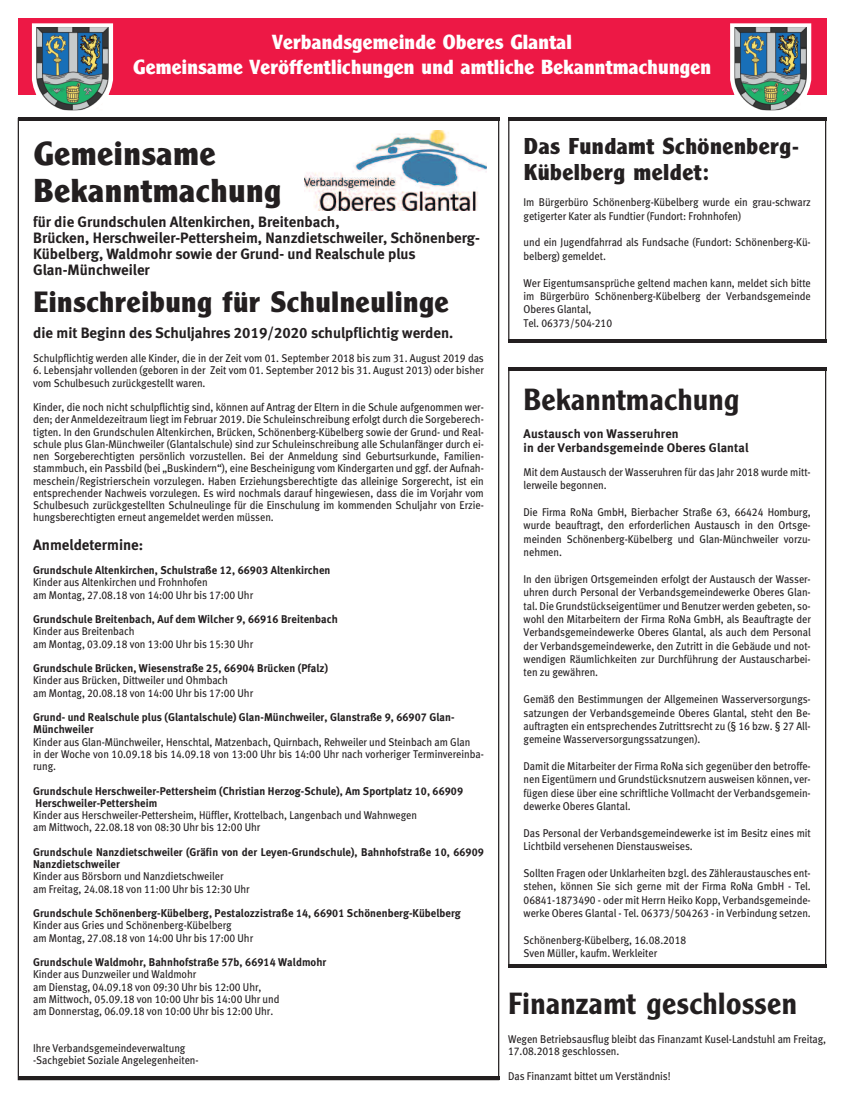
<style>
.page{position:relative;width:844px;height:1102px;background:#fff}
.page>*{position:absolute;margin:0;border:0;box-sizing:border-box;transform-origin:0 0}
.t1{font:700 32.5px/37.2px "M Clearface Gothic";letter-spacing:.01em;color:#231f20}
.t2{font:600 30px "M Clearface Gothic";letter-spacing:.01em;color:#231f20}
.t3{font:700 28.75px "M Clearface Gothic";letter-spacing:.01em;color:#231f20}
.t4{font:700 22.5px/25.9px "M Clearface Gothic";letter-spacing:.01em;color:#231f20}
.t5{font:700 20px/25px "M Clearface Gothic";color:#fff;text-align:center}
.t6{font:15px/16px "Meta Bold LF";color:#231f20}
.t7{font:12.5px/14.6px "Meta Bold LF";letter-spacing:.01em;color:#231f20}
.t8{font:11.25px/13.4px "Meta Book LF";letter-spacing:-.005em;color:#231f20;scale:.92 1}
.t9{font:11.25px/12.2px "Meta Bold LF";letter-spacing:.005em;color:#231f20;scale:.96 1}
</style>
<div class="page">
<div style="left:18px;top:18px;width:808px;height:76px;background:#ed1845"></div>
<svg style="left:32px;top:23px;width:81px;height:88px"></svg>
<img style="left:36px;top:27px;width:73px;height:83px">
<svg style="left:730px;top:23px;width:81px;height:88px"></svg>
<img style="left:734px;top:27px;width:73px;height:83px">
<img style="left:304px;top:130px;width:182px;height:81px">
<hr style="left:18px;top:1077px;width:481px;height:3px;background:#231f20">
<hr style="left:18px;top:118px;width:481px;height:3px;background:#231f20">
<hr style="left:508px;top:964px;width:318px;height:4px;background:#231f20">
<hr style="left:508px;top:368px;width:318px;height:3px;background:#231f20">
<hr style="left:508px;top:339px;width:318px;height:4px;background:#231f20">
<hr style="left:508px;top:118px;width:318px;height:3px;background:#231f20">
<h3 class="t5" style="left:133px;top:31px;width:579px">Verbandsgemeinde Oberes Glantal<br>Gemeinsame Veröffentlichungen und amtliche Bekanntmachungen</h3>
<h1 class="t1" style="left:33px;top:138px;width:249px">Gemeinsame<br>Bekanntmachung</h1>
<h3 class="t6" style="left:33px;top:216px;width:448px">für die Grundschulen Altenkirchen, Breitenbach,<br>Brücken, Herschweiler-Pettersheim, Nanzdietschweiler, Schönenberg-Kübelberg, Waldmohr sowie der Grund- und Realschule plus Glan-Münchweiler</h3>
<h3 class="t3" style="left:33px;top:292px;width:417px">Einschreibung für Schulneulinge</h3>
<h3 class="t6" style="left:33px;top:326px;width:422px">die mit Beginn des Schuljahres 2019/2020 schulpflichtig werden.</h3>
<p class="t8" style="left:33px;top:352px;width:491px">Schulpflichtig werden alle Kinder, die in der Zeit vom 01. September 2018 bis zum 31. August 2019 das</p>
<p class="t8" style="left:33px;top:365px;width:491px;line-height:12.2px">6. Lebensjahr vollenden (geboren in der Zeit vom 01. September 2012 bis 31. August 2013) oder bisher vom Schulbesuch zurückgestellt waren.</p>
<p class="t8" style="left:33px;top:402px;width:491px;line-height:12.2px;text-align:justify">Kinder, die noch nicht schulpflichtig sind, können auf Antrag der Eltern in die Schule aufgenommen wer&shy;den; der Anmeldezeitraum liegt im Februar 2019. Die Schuleinschreibung erfolgt durch die Sorgeberech&shy;tigten. In den Grundschulen Altenkirchen, Brücken, Schönenberg-Kübelberg sowie der Grund- und Real&shy;schule plus Glan-Münchweiler (Glantalschule) sind zur Schuleinschreibung alle Schulanfänger durch ei&shy;nen Sorgeberechtigten persönlich vorzustellen. Bei der Anmeldung sind Geburtsurkunde, Familien&shy;stammbuch, ein Passbild (bei „Buskindern“), eine Bescheinigung vom Kindergarten und ggf. der Aufnah&shy;meschein/Registrierschein vorzulegen. Haben Erziehungsberechtigte das alleinige Sorgerecht, ist ein entsprechender Nachweis vorzulegen. Es wird nochmals darauf hingewiesen, dass die im Vorjahr vom Schulbesuch zurückgestellten Schulneulinge für die Einschulung im kommenden Schuljahr von Erzie&shy;hungsberechtigten erneut angemeldet werden müssen.</p>
<h3 class="t6" style="left:33px;top:538px;width:112px">Anmeldetermine:</h3>
<p class="t9" style="left:33px;top:565px;width:311px">Grundschule Altenkirchen, Schulstraße 12, 66903 Altenkirchen</p>
<p class="t8" style="left:33px;top:577px;width:241px;line-height:12.2px">Kinder aus Altenkirchen und Frohnhofen<br>am Montag, 27.08.18 von 14:00 Uhr bis 17:00 Uhr</p>
<p class="t9" style="left:33px;top:614px;width:319px">Grundschule Breitenbach, Auf dem Wilcher 9, 66916 Breitenbach</p>
<p class="t8" style="left:33px;top:626px;width:241px;line-height:12.2px">Kinder aus Breitenbach<br>am Montag, 03.09.18 von 13:00 Uhr bis 15:30 Uhr</p>
<p class="t9" style="left:33px;top:663px;width:309px">Grundschule Brücken, Wiesenstraße 25, 66904 Brücken (Pfalz)</p>
<p class="t8" style="left:33px;top:675px;width:241px;line-height:12.2px">Kinder aus Brücken, Dittweiler und Ohmbach<br>am Montag, 20.08.18 von 14:00 Uhr bis 17:00 Uhr</p>
<p class="t9" style="left:33px;top:712px;width:440px">Grund- und Realschule plus (Glantalschule) Glan-Münchweiler, Glanstraße 9, 66907 Glan-<br>Münchweiler</p>
<p class="t8" style="left:33px;top:736px;width:491px;line-height:12.2px">Kinder aus Glan-Münchweiler, Henschtal, Matzenbach, Quirnbach, Rehweiler und Steinbach am Glan<br>in der Woche von 10.09.18 bis 14.09.18 von 13:00 Uhr bis 14:00 Uhr nach vorheriger Terminvereinba&shy;rung.</p>
<p class="t9" style="left:33px;top:785px;width:449px">Grundschule Herschweiler-Pettersheim (Christian Herzog-Schule), Am Sportplatz 10, 66909<br>Herschweiler-Pettersheim</p>
<p class="t8" style="left:33px;top:810px;width:419px;line-height:12.2px">Kinder aus Herschweiler-Pettersheim, Hüffler, Krottelbach, Langenbach und Wahnwegen am Mittwoch, 22.08.18 von 08:30 Uhr bis 12:00 Uhr</p>
<p class="t9" style="left:33px;top:847px;width:471px">Grundschule Nanzdietschweiler (Gräfin von der Leyen-Grundschule), Bahnhofstraße 10, 66909<br>Nanzdietschweiler</p>
<p class="t8" style="left:33px;top:871px;width:237px;line-height:12.2px">Kinder aus Börsborn und Nanzdietschweiler<br>am Freitag, 24.08.18 von 11:00 Uhr bis 12:30 Uhr</p>
<p class="t9" style="left:33px;top:908px;width:447px">Grundschule Schönenberg-Kübelberg, Pestalozzistraße 14, 66901 Schönenberg-Kübelberg</p>
<p class="t8" style="left:33px;top:920px;width:241px;line-height:12.2px">Kinder aus Gries und Schönenberg-Kübelberg<br>am Montag, 27.08.18 von 14:00 Uhr bis 17:00 Uhr</p>
<p class="t9" style="left:33px;top:957px;width:307px">Grundschule Waldmohr, Bahnhofstraße 57b, 66914 Waldmohr</p>
<p class="t8" style="left:33px;top:969px;width:269px;line-height:12.2px">Kinder aus Dunzweiler und Waldmohr<br>am Dienstag, 04.09.18 von 09:30 Uhr bis 12:00 Uhr,<br>am Mittwoch, 05.09.18 von 10:00 Uhr bis 14:00 Uhr und am Donnerstag, 06.09.18 von 10:00 Uhr bis 12:00 Uhr.</p>
<p class="t8" style="left:33px;top:1043px;width:181px;line-height:12.2px">Ihre Verbandsgemeindeverwaltung -Sachgebiet Soziale Angelegenheiten-</p>
<h3 class="t4" style="left:523px;top:135px;width:277px">Das Fundamt Schönenberg-<br>Kübelberg meldet:</h3>
<p class="t8" style="left:524px;top:197px;width:314px">Im Bürgerbüro Schönenberg-Kübelberg wurde ein grau-schwarz getigerter Kater als Fundtier (Fundort: Frohnhofen)</p>
<p class="t8" style="left:524px;top:237px;width:314px">und ein Jugendfahrrad als Fundsache (Fundort: Schönenberg-Kü&shy;belberg) gemeldet.</p>
<p class="t8" style="left:524px;top:277px;width:314px">Wer Eigentumsansprüche geltend machen kann, meldet sich bitte im Bürgerbüro Schönenberg-Kübelberg der Verbandsgemeinde Oberes Glantal,<br>Tel. 06373/504-210</p>
<h2 class="t2" style="left:523px;top:388px;width:217px">Bekanntmachung</h2>
<p class="t7" style="left:523px;top:427px;width:227px">Austausch von Wasseruhren<br>in der Verbandsgemeinde Oberes Glantal</p>
<p class="t8" style="left:524px;top:466px;width:314px">Mit dem Austausch der Wasseruhren für das Jahr 2018 wurde mitt&shy;lerweile begonnen.</p>
<p class="t8" style="left:524px;top:506px;width:314px;text-align:justify">Die Firma RoNa GmbH, Bierbacher Straße 63, 66424 Homburg, wurde beauftragt, den erforderlichen Austausch in den Ortsge&shy;meinden Schönenberg-Kübelberg und Glan-Münchweiler vorzu&shy;nehmen.</p>
<p class="t8" style="left:524px;top:573px;width:314px;text-align:justify">In den übrigen Ortsgemeinden erfolgt der Austausch der Wasser&shy;uhren durch Personal der Verbandsgemeindewerke Oberes Glan&shy;tal. Die Grundstückseigentümer und Benutzer werden gebeten, so&shy;wohl den Mitarbeitern der Firma RoNa GmbH, als Beauftragte der Verbandsgemeindewerke Oberes Glantal, als auch dem Personal der Verbandsgemeindewerke, den Zutritt in die Gebäude und not&shy;wendigen Räumlichkeiten zur Durchführung der Austauscharbei&shy;ten zu gewähren.</p>
<p class="t8" style="left:524px;top:694px;width:314px;text-align:justify">Gemäß den Bestimmungen der Allgemeinen Wasserversorgungs&shy;satzungen der Verbandsgemeinde Oberes Glantal, steht den Be&shy;auftragten ein entsprechendes Zutrittsrecht zu (§ 16 bzw. § 27 All&shy;gemeine Wasserversorgungssatzungen).</p>
<p class="t8" style="left:524px;top:760px;width:314px;text-align:justify">Damit die Mitarbeiter der Firma RoNa sich gegenüber den betroffe&shy;nen Eigentümern und Grundstücksnutzern ausweisen können, ver&shy;fügen diese über eine schriftliche Vollmacht der Verbandsgemein&shy;dewerke Oberes Glantal.</p>
<p class="t8" style="left:524px;top:827px;width:314px">Das Personal der Verbandsgemeindewerke ist im Besitz eines mit<br>Lichtbild versehenen Dienstausweises.</p>
<p class="t8" style="left:524px;top:867px;width:314px;text-align:justify">Sollten Fragen oder Unklarheiten bzgl. des Zähleraustausches ent&shy;stehen, können Sie sich gerne mit der Firma RoNa GmbH - Tel.<br>06841-1873490 - oder mit Herrn Heiko Kopp, Verbandsgemeinde&shy;werke Oberes Glantal - Tel. 06373/504263 - in Verbindung setzen.</p>
<p class="t8" style="left:524px;top:934px;width:178px">Schönenberg-Kübelberg, 16.08.2018<br>Sven Müller, kaufm. Werkleiter</p>
<h2 class="t2" style="left:508px;top:993px;width:290px">Finanzamt geschlossen</h2>
<p class="t8" style="left:508px;top:1034px;width:347px;line-height:12.5px">Wegen Betriebsausflug bleibt das Finanzamt Kusel-Landstuhl am Freitag,<br>17.08.2018 geschlossen.</p>
<p class="t8" style="left:508px;top:1071px;width:178px">Das Finanzamt bittet um Verständnis!</p>
</div>
